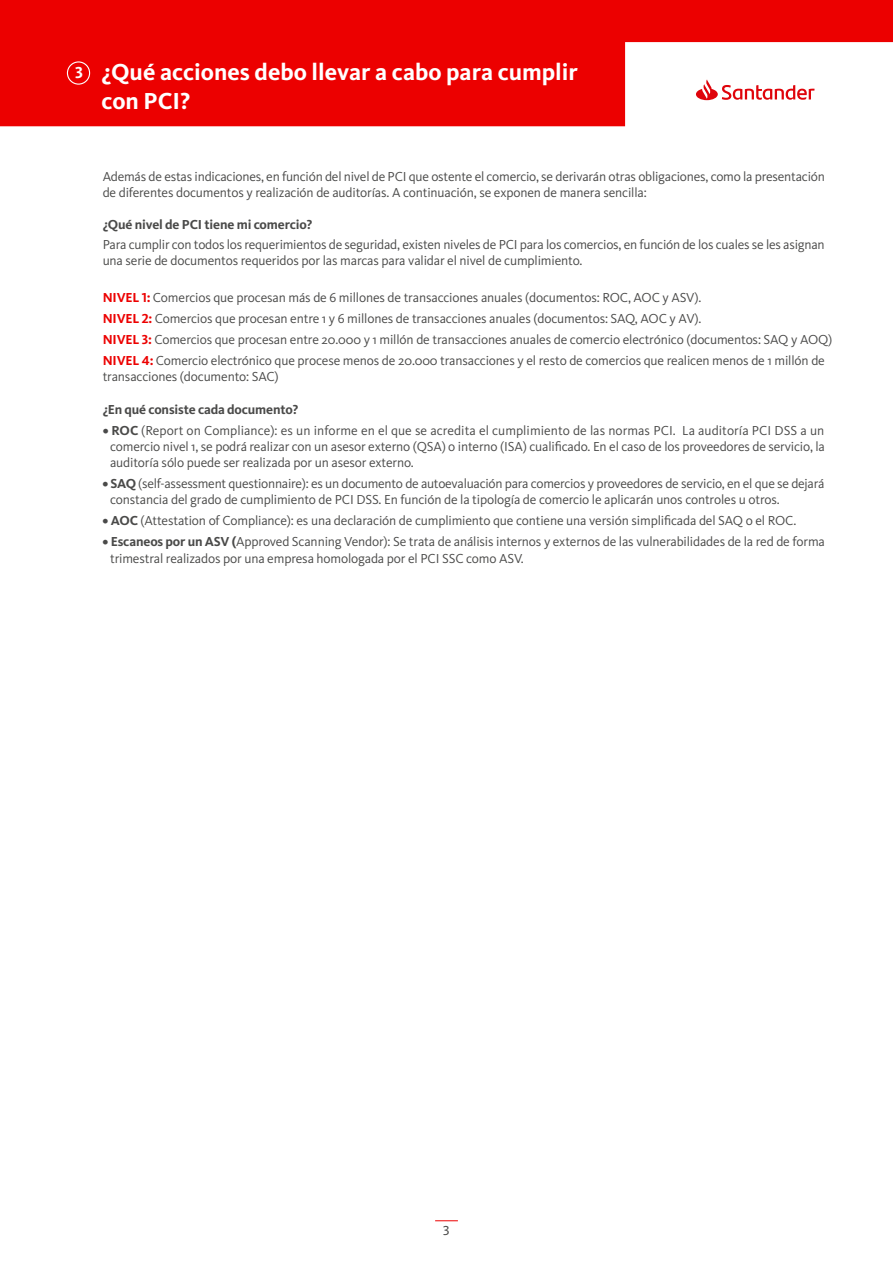
<style>
.page{position:relative;width:893px;height:1263px;background:#fff}
.page>*{position:absolute;margin:0;border:0;box-sizing:border-box;transform-origin:0 0}
.t1{font:700 24px/28.8px "Kievit OT";color:#fff}
.t2{font:700 16.5px "Kievit OT";color:#fff}
.t3{font:13.5px/16.2px "Kievit OT";letter-spacing:-.01em;color:#4a4a49}
.t4{font:700 13.5px "Kievit OT";letter-spacing:-.01em;color:#4a4a49}
.t5{font:13.5px "Kievit OT";color:#4a4a49}
.s1{font-weight:700;color:#ec0000}
.s2{font-weight:700}
</style>
<div class="page">
<svg style="left:435px;top:1220px;width:23px;height:1px"></svg>
<svg style="left:0;top:0;width:893px;height:126px;fill:#ec0000"></svg>
<svg style="left:696px;top:79px;width:118px;height:21px"></svg>
<div style="left:67px;top:61px;width:23px;height:24px;border:1px solid #fff;border-radius:50%"></div>
<p class="t2" style="left:75px;top:63px;width:10px">3</p>
<h1 class="t1" style="left:102px;top:57px;width:478px">¿Qué acciones debo llevar a cabo para cumplir con PCI?</h1>
<p class="t3" style="left:103px;top:168px;width:724px">Además de estas indicaciones, en función del nivel de PCI que ostente el comercio, se derivarán otras obligaciones, como la presentación de diferentes documentos y realización de auditorías. A continuación, se exponen de manera sencilla:</p>
<p class="t4" style="left:103px;top:217px;width:211px">¿Qué nivel de PCI tiene mi comercio?</p>
<p class="t3" style="left:103px;top:236px;width:723px">Para cumplir con todos los requerimientos de seguridad, existen niveles de PCI para los comercios, en función de los cuales se les asignan una serie de documentos requeridos por las marcas para validar el nivel de cumplimiento.</p>
<p class="t3" style="left:103px;top:287px;width:731px;line-height:21px"><span class="s1">NIVEL 1:</span> Comercios que procesan más de 6 millones de transacciones anuales (documentos: ROC, AOC y ASV).<br><span class="s1">NIVEL 2:</span> Comercios que procesan entre 1 y 6 millones de transacciones anuales (documentos: SAQ, AOC y AV).<br><span class="s1">NIVEL 3:</span> Comercios que procesan entre 20.000 y 1 millón de transacciones anuales de comercio electrónico (documentos: SAQ y AOQ)<br><span class="s1">NIVEL 4:</span> Comercio electrónico que procese menos de 20.000 transacciones y el resto de comercios que realicen menos de 1 millón de</p>
<p class="t3" style="left:103px;top:369px;width:178px">transacciones (documento: SAC)</p>
<p class="t4" style="left:103px;top:401px;width:197px">¿En qué consiste cada documento?</p>
<p class="t3" style="left:110px;top:422px;width:716px;text-align:justify;text-indent:-7px"><span class="s2">• ROC</span> (Report on Compliance): es un informe en el que se acredita el cumplimiento de las normas PCI. La auditoría PCI DSS a un comercio nivel 1, se podrá realizar con un asesor externo (QSA) o interno (ISA) cualificado. En el caso de los proveedores de servicio, la auditoría sólo puede ser realizada por un asesor externo.</p>
<p class="t3" style="left:110px;top:475px;width:716px;text-indent:-7px"><span class="s2">• SAQ</span> (self-assessment questionnaire): es un documento de autoevaluación para comercios y proveedores de servicio, en el que se dejará constancia del grado de cumplimiento de PCI DSS. En función de la tipología de comercio le aplicarán unos controles u otros.</p>
<p class="t3" style="left:103px;top:513px;width:695px"><span class="s2">• AOC</span> (Attestation of Compliance): es una declaración de cumplimiento que contiene una versión simplificada del SAQ o el ROC.</p>
<p class="t3" style="left:110px;top:534px;width:716px;text-indent:-8px"><span class="s2">• Escaneos por un ASV (</span>Approved Scanning Vendor): Se trata de análisis internos y externos de las vulnerabilidades de la red de forma trimestral realizados por una empresa homologada por el PCI SSC como ASV.</p>
<p class="t5" style="left:443px;top:1223px;width:9px">3</p>
</div>
